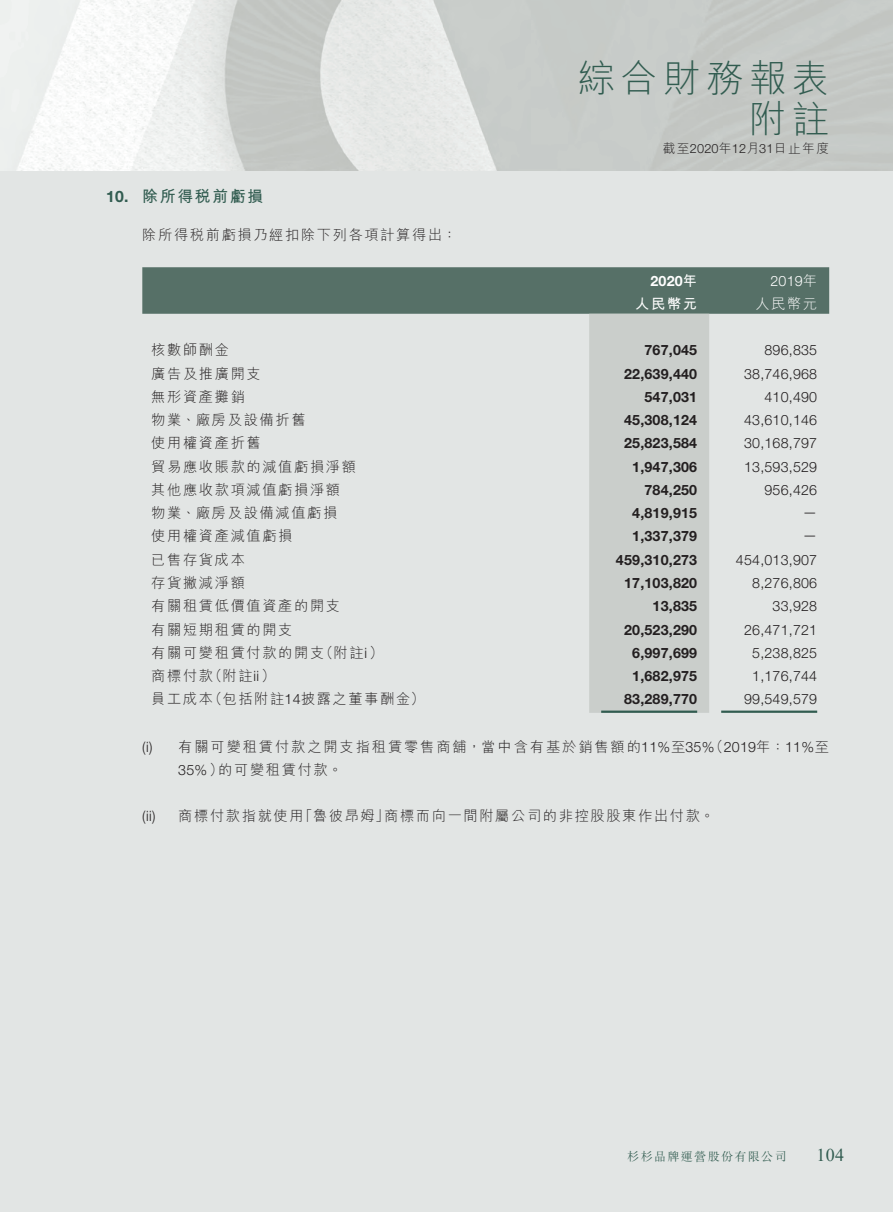
<style>
.page{position:relative;width:893px;height:1212px;background:#e2e5e4}
.page>*{position:absolute;margin:0;border:0;box-sizing:border-box;transform-origin:0 0}
.t1{font:300 37.5px/40.5px "M Hei HK";letter-spacing:.14em;color:#315c50;text-align:right}
.t2{font:18px "Times New Roman";color:#315c50}
._03_H1{font:700 15.75px "M Hei HK";letter-spacing:.115em;color:#315c50}
._03_H1-2{font:700 15.75px "Helvetica Neue LT Std";color:#315c50}
._15_Table_Stub{font:300 14.25px "M Hei HK";letter-spacing:.115em;color:#231f20}
._12___P2{font:700 14.25px "Helvetica Neue LT Std";letter-spacing:.015em;color:#231f20}
._12___P2-2{font:300 14.25px "Helvetica Neue LT Std";letter-spacing:.015em;color:#231f20}
._08____IN2{font:300 14.25px "M Hei HK";letter-spacing:.115em;color:#231f20}
._08____IN2-2{font:300 14.25px "Helvetica Neue LT Std";letter-spacing:.015em;color:#231f20}
._12___P2-3{font:300 14.25px "M Hei HK";letter-spacing:.115em;color:#231f20}
._12___P2-4{font:300 14.25px "Helvetica Neue LT Std";color:#fff}
._12___P2-5{font:700 14.25px "Helvetica Neue LT Std";color:#fff}
._12___P2-6{font:300 14.25px "M Hei HK";color:#fff}
._12___P2-7{font:700 14.25px "M Hei HK";color:#fff}
.t3{font:300 12.75px "M Hei HK";letter-spacing:.115em;color:#231f20}
.t4{font:300 12px "M Sung HK";letter-spacing:.115em;color:#315c50}
.s1{font-family:"Helvetica Neue LT Std"}
.s2{font-family:"M Hei HK"}
</style>
<div class="page">
<img style="left:0;top:0;width:893px;height:170px">
<div style="left:142px;top:267px;width:687px;height:47px;background:#567067"></div>
<div style="left:589px;top:314px;width:120px;height:399px;background:#cacecb"></div>
<hr style="left:601px;top:710px;width:96px;height:3px;background:#315c50">
<hr style="left:721px;top:710px;width:96px;height:3px;background:#315c50">
<p class="_03_H1-2" style="left:106px;top:187px;width:24px">10.</p>
<h1 class="t1" style="left:578px;top:58px;width:253px">綜合財務報表附註</h1>
<p class="t3" style="left:663px;top:142px;width:168px">截至<span class="s1">2020</span>年<span class="s1">12</span>月<span class="s1">31</span>日止年度</p>
<p class="_03_H1" style="left:142px;top:185px;width:123px">除所得稅前虧損</p>
<p class="_12___P2-3" style="left:142px;top:227px;width:316px">除所得稅前虧損乃經扣除下列各項計算得出：</p>
<p class="_12___P2-5" style="left:650px;top:272px;width:48px">2020<span class="s2">年</span></p>
<p class="_12___P2-4" style="left:770px;top:272px;width:48px">2019<span class="s2">年</span></p>
<p class="_12___P2-7" style="left:635px;top:293px;width:63px">人民幣元</p>
<p class="_12___P2-6" style="left:755px;top:296px;width:63px">人民幣元</p>
<p class="_15_Table_Stub" style="left:151px;top:343px;width:79px">核數師酬金</p>
<p class="_12___P2" style="left:644px;top:342px;width:54px">767,045</p>
<p class="_12___P2-2" style="left:764px;top:342px;width:54px">896,835</p>
<p class="_15_Table_Stub" style="left:151px;top:366px;width:111px">廣告及推廣開支</p>
<p class="_12___P2" style="left:624px;top:365px;width:75px">22,639,440</p>
<p class="_12___P2-2" style="left:744px;top:365px;width:75px">38,746,968</p>
<p class="_15_Table_Stub" style="left:151px;top:389px;width:95px">無形資產攤銷</p>
<p class="_12___P2" style="left:644px;top:388px;width:54px">547,031</p>
<p class="_12___P2-2" style="left:764px;top:388px;width:54px">410,490</p>
<p class="_15_Table_Stub" style="left:151px;top:413px;width:156px">物業、廠房及設備折舊</p>
<p class="_12___P2" style="left:624px;top:411px;width:75px">45,308,124</p>
<p class="_12___P2-2" style="left:744px;top:411px;width:75px">43,610,146</p>
<p class="_15_Table_Stub" style="left:151px;top:436px;width:111px">使用權資產折舊</p>
<p class="_12___P2" style="left:624px;top:435px;width:75px">25,823,584</p>
<p class="_12___P2-2" style="left:744px;top:435px;width:75px">30,168,797</p>
<p class="_15_Table_Stub" style="left:151px;top:459px;width:206px">貿易應收賬款的減值虧損淨額</p>
<p class="_12___P2" style="left:632px;top:458px;width:66px">1,947,306</p>
<p class="_12___P2-2" style="left:744px;top:458px;width:75px">13,593,529</p>
<p class="_15_Table_Stub" style="left:151px;top:482px;width:190px">其他應收款項減值虧損淨額</p>
<p class="_12___P2" style="left:644px;top:481px;width:54px">784,250</p>
<p class="_12___P2-2" style="left:764px;top:481px;width:54px">956,426</p>
<p class="_15_Table_Stub" style="left:151px;top:506px;width:188px">物業、廠房及設備減值虧損</p>
<p class="_12___P2" style="left:632px;top:504px;width:66px">4,819,915</p>
<p class="_12___P2-2" style="left:803px;top:503px;width:16px">—</p>
<p class="_15_Table_Stub" style="left:151px;top:529px;width:143px">使用權資產減值虧損</p>
<p class="_12___P2" style="left:632px;top:528px;width:66px">1,337,379</p>
<p class="_12___P2-2" style="left:803px;top:526px;width:16px">—</p>
<p class="_15_Table_Stub" style="left:151px;top:552px;width:95px">已售存貨成本</p>
<p class="_12___P2" style="left:616px;top:551px;width:83px">459,310,273</p>
<p class="_12___P2-2" style="left:736px;top:551px;width:83px">454,013,907</p>
<p class="_15_Table_Stub" style="left:151px;top:575px;width:95px">存貨撇減淨額</p>
<p class="_12___P2" style="left:624px;top:574px;width:75px">17,103,820</p>
<p class="_12___P2-2" style="left:752px;top:574px;width:66px">8,276,806</p>
<p class="_15_Table_Stub" style="left:151px;top:599px;width:190px">有關租賃低價值資產的開支</p>
<p class="_12___P2" style="left:653px;top:597px;width:46px">13,835</p>
<p class="_12___P2-2" style="left:773px;top:597px;width:46px">33,928</p>
<p class="_15_Table_Stub" style="left:151px;top:622px;width:143px">有關短期租賃的開支</p>
<p class="_12___P2" style="left:624px;top:621px;width:75px">20,523,290</p>
<p class="_12___P2-2" style="left:744px;top:621px;width:75px">26,471,721</p>
<p class="_15_Table_Stub" style="left:151px;top:645px;width:174px">有關可變租賃付款的開支</p>
<p class="_15_Table_Stub" style="left:319px;top:645px;width:66px">（附註<span class="s1">i</span>(</p>
<p class="_12___P2" style="left:632px;top:644px;width:66px">6,997,699</p>
<p class="_12___P2-2" style="left:752px;top:644px;width:66px">5,238,825</p>
<p class="_15_Table_Stub" style="left:151px;top:668px;width:63px">商標付款</p>
<p class="_15_Table_Stub" style="left:208px;top:668px;width:69px">（附註<span class="s1">ii</span>(</p>
<p class="_12___P2" style="left:632px;top:667px;width:66px">1,682,975</p>
<p class="_12___P2-2" style="left:752px;top:667px;width:66px">1,176,744</p>
<p class="_15_Table_Stub" style="left:208px;top:692px;width:218px">（包括附註<span class="s1">14</span>披露之董事酬金(</p>
<p class="_15_Table_Stub" style="left:151px;top:692px;width:63px">員工成本</p>
<p class="_12___P2" style="left:624px;top:690px;width:75px">83,289,770</p>
<p class="_12___P2-2" style="left:744px;top:690px;width:75px">99,549,579</p>
<p class="_08____IN2-2" style="left:142px;top:738px;width:12px">) i(</p>
<p class="_08____IN2-2" style="left:142px;top:807px;width:15px">i i( )</p>
<p class="_08____IN2" style="left:178px;top:739px;width:538px">有關可變租賃付款之開支指租賃零售商舖，當中含有基於銷售額的<span class="s1">11%</span>至<span class="s1">35%</span></p>
<p class="_08____IN2-2" style="left:709px;top:738px;width:121px"><span class="s2">（</span>2019<span class="s2">年：</span>11%<span class="s2">至</span></p>
<p class="_08____IN2-2" style="left:178px;top:761px;width:47px">35%<span class="s2">）</span></p>
<p class="_08____IN2" style="left:218px;top:763px;width:125px">的可變租賃付款。</p>
<p class="_08____IN2" style="left:299px;top:808px;width:92px">「魯彼昂姆」</p>
<p class="_08____IN2" style="left:178px;top:808px;width:127px">商標付款指就使用</p>
<p class="_08____IN2" style="left:384px;top:808px;width:332px">商標而向一間附屬公司的非控股股東作出付款。</p>
<p class="t4" style="left:627px;top:1148px;width:161px">杉杉品牌運營股份有限公司</p>
<p class="t2" style="left:817px;top:1142px;width:29px">104</p>
</div>
